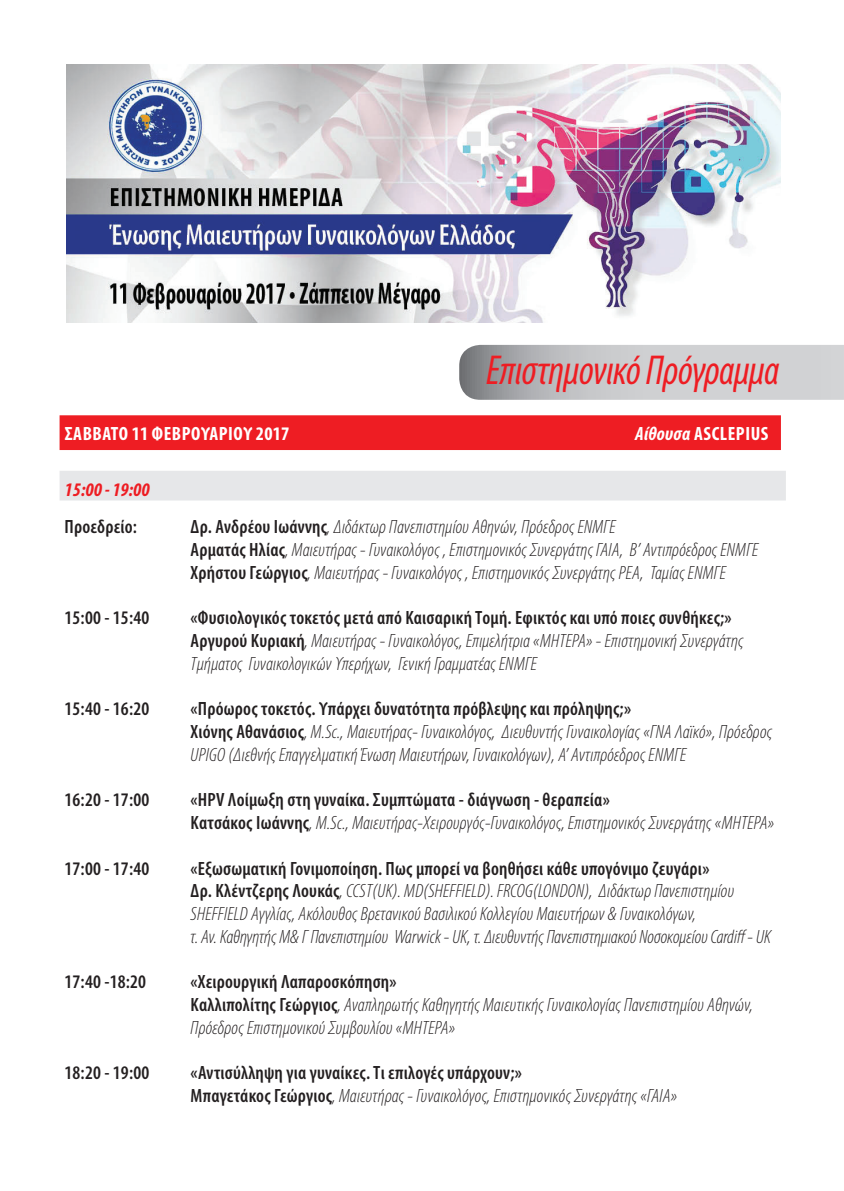
<style>
.page{position:relative;width:844px;height:1191px;background:#fff}
.page>*{position:absolute;margin:0;border:0;box-sizing:border-box;transform-origin:0 0}
.t1{font:italic condensed 42px "Myriad Pro";letter-spacing:-.01em;color:#ee1d23;scale:.95 1}
.t2{font:italic 300 condensed 19.25px/22.8px "Myriad Pro";letter-spacing:.01em;color:#231f20}
.t3{font:600 condensed 19.25px "Myriad Pro";letter-spacing:.01em;color:#231f20}
.t4{font:700 condensed 19.25px "Myriad Pro";letter-spacing:.03em;color:#fff}
.t5{font:italic 700 condensed 19.25px "Myriad Pro";color:#ee1d23}
.s1{font-style:italic}
.s2{font-weight:600;font-style:normal}
</style>
<div class="page">
<svg style="left:459px;top:345px;width:384px;height:55px;background:#c2c3c5"></svg>
<img style="left:66px;top:64px;width:714px;height:259px">
<div style="left:60px;top:415px;width:720px;height:35px;background:#ee1d23"></div>
<div style="left:60px;top:471px;width:725px;height:29px;background:#e6e7e9"></div>
<h1 class="t1" style="left:486px;top:344px;width:310px">Επιστημονικό Πρόγραμμα</h1>
<p class="t4" style="left:65px;top:422px;width:226px">ΣΑΒΒΑΤΟ 11 ΦΕΒΡΟΥΑΡΙΟΥ 2017</p>
<p class="t4" style="left:635px;top:422px;width:135px"><span class="s1">Αίθουσα</span> ASCLEPIUS</p>
<p class="t5" style="left:64px;top:477px;width:87px">15:00 - 19:00</p>
<p class="t3" style="left:64px;top:515px;width:74px">Προεδρείο:</p>
<p class="t2" style="left:190px;top:515px;width:426px"><span class="s2">Δρ. Ανδρέου Ιωάννης</span>, Διδάκτωρ Πανεπιστημίου Αθηνών, Πρόεδρος ΕΝΜΓΕ</p>
<p class="t2" style="left:190px;top:538px;width:569px"><span class="s2">Αρματάς Ηλίας</span>, Μαιευτήρας - Γυναικολόγος , Επιστημονικός Συνεργάτης ΓΑΙΑ, Β’ Αντιπρόεδρος ΕΝΜΓΕ</p>
<p class="t2" style="left:190px;top:561px;width:536px"><span class="s2">Χρήστου Γεώργιος</span>, Μαιευτήρας - Γυναικολόγος , Επιστημονικός Συνεργάτης ΡΕΑ, Ταμίας ΕΝΜΓΕ</p>
<p class="t3" style="left:64px;top:606px;width:86px">15:00 - 15:40</p>
<p class="t3" style="left:190px;top:606px;width:542px">«Φυσιολογικός τοκετός μετά από Καισαρική Τομή. Εφικτός και υπό ποιες συνθήκες;»</p>
<p class="t2" style="left:190px;top:629px;width:554px"><span class="s2">Αργυρού Κυριακή</span>, Μαιευτήρας - Γυναικολόγος, Επιμελήτρια «ΜΗΤΕΡΑ» - Επιστημονική Συνεργάτης<br>Τμήματος Γυναικολογικών Υπερήχων, Γενική Γραμματέας ΕΝΜΓΕ</p>
<p class="t3" style="left:64px;top:697px;width:86px">15:40 - 16:20</p>
<p class="t3" style="left:190px;top:697px;width:442px">«Πρόωρος τοκετός. Υπάρχει δυνατότητα πρόβλεψης και πρόληψης;»</p>
<p class="t2" style="left:190px;top:720px;width:583px"><span class="s2">Χιόνης Αθανάσιος</span>, M.Sc., Μαιευτήρας- Γυναικολόγος, Διευθυντής Γυναικολογίας «ΓΝΑ Λαϊκό», Πρόεδρος<br>UPIGO (Διεθνής Επαγγελματική Ένωση Μαιευτήρων, Γυναικολόγων), Α’ Αντιπρόεδρος ΕΝΜΓΕ</p>
<p class="t3" style="left:64px;top:788px;width:86px">16:20 - 17:00</p>
<p class="t3" style="left:190px;top:788px;width:420px">«HPV Λοίμωξη στη γυναίκα. Συμπτώματα - διάγνωση - θεραπεία»</p>
<p class="t2" style="left:190px;top:811px;width:585px"><span class="s2">Κατσάκος Ιωάννης</span>, M.Sc., Μαιευτήρας-Χειρουργός-Γυναικολόγος, Επιστημονικός Συνεργάτης «ΜΗΤΕΡΑ»</p>
<p class="t3" style="left:64px;top:856px;width:86px">17:00 - 17:40</p>
<p class="t3" style="left:190px;top:856px;width:520px">«Εξωσωματική Γονιμοποίηση. Πως μπορεί να βοηθήσει κάθε υπογόνιμο ζευγάρι»</p>
<p class="t2" style="left:190px;top:879px;width:581px"><span class="s2">Δρ. Κλέντζερης Λουκάς</span>, CCST(UK). MD(SHEFFIELD). FRCOG(LONDON), Διδάκτωρ Πανεπιστημίου<br>SHEFFIELD Αγγλίας, Ακόλουθος Βρετανικού Βασιλικού Κολλεγίου Μαιευτήρων &amp; Γυναικολόγων,<br>τ. Αν. Καθηγητής Μ&amp; Γ Πανεπιστημίου Warwick - UK, τ. Διευθυντής Πανεπιστημιακού Νοσοκομείου Cardiff - UK</p>
<p class="t3" style="left:64px;top:970px;width:83px">17:40 -18:20</p>
<p class="t3" style="left:190px;top:970px;width:207px">«Χειρουργική Λαπαροσκόπηση»</p>
<p class="t2" style="left:190px;top:993px;width:563px"><span class="s2">Καλλιπολίτης Γεώργιος</span>, Αναπληρωτής Καθηγητής Μαιευτικής Γυναικολογίας Πανεπιστημίου Αθηνών,<br>Πρόεδρος Επιστημονικού Συμβουλίου «ΜΗΤΕΡΑ»</p>
<p class="t3" style="left:64px;top:1061px;width:86px">18:20 - 19:00</p>
<p class="t3" style="left:190px;top:1061px;width:332px">«Αντισύλληψη για γυναίκες. Τι επιλογές υπάρχουν;»</p>
<p class="t2" style="left:190px;top:1084px;width:488px"><span class="s2">Μπαγετάκος Γεώργιος</span>, Μαιευτήρας - Γυναικολόγος, Επιστημονικός Συνεργάτης «ΓΑΙΑ»</p>
</div>
